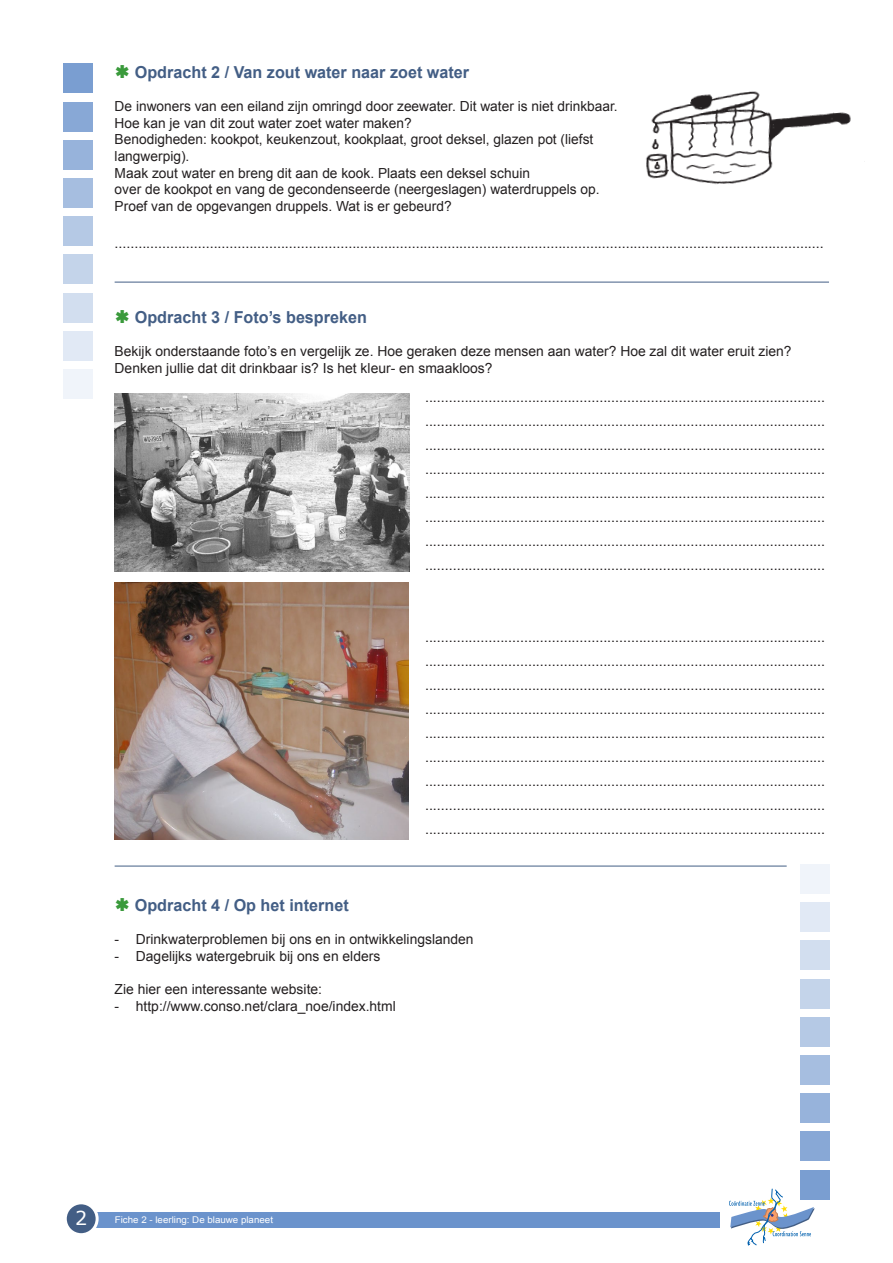
<style>
.page{position:relative;width:893px;height:1263px;background:#fff}
.page>*{position:absolute;margin:0;border:0;box-sizing:border-box;transform-origin:0 0}
.t1{font:19.2px "Verdana";color:#fff}
.t2{font:700 16.5px "Arial";color:#435e85}
.t3{font:14.25px/24px "Arial";color:#231f20;text-align:justify}
.t4{font:13.8px/16.6px "Arial";color:#231f20}
.t5{font:9.3px "Arial";color:#fff;scale:1.05 1}
</style>
<div class="page">
<img style="left:646px;top:91px;width:219px;height:94px">
<hr style="left:115px;top:282px;width:714px;height:1px;background:#435e85">
<img style="left:115px;top:393px;width:295px;height:178px">
<img style="left:115px;top:582px;width:294px;height:257px">
<hr style="left:115px;top:866px;width:672px;height:1px;background:#435e85">
<div style="left:86px;top:1213px;width:634px;height:15px;background:#6b93cc"></div>
<div style="left:800px;top:864px;width:29px;height:29px;background:#f0f4fa"></div>
<div style="left:800px;top:902px;width:29px;height:29px;background:#e1e9f5"></div>
<div style="left:800px;top:941px;width:29px;height:29px;background:#d2deef"></div>
<div style="left:800px;top:979px;width:29px;height:29px;background:#c4d4ea"></div>
<div style="left:800px;top:1017px;width:29px;height:29px;background:#b5c9e5"></div>
<div style="left:800px;top:1055px;width:29px;height:29px;background:#a6bee0"></div>
<div style="left:800px;top:1093px;width:29px;height:29px;background:#97b3db"></div>
<div style="left:800px;top:1131px;width:29px;height:30px;background:#88a8d6"></div>
<div style="left:800px;top:1170px;width:29px;height:29px;background:#7a9ed1"></div>
<div style="left:64px;top:370px;width:29px;height:29px;background:#f0f4fa"></div>
<div style="left:64px;top:332px;width:29px;height:29px;background:#e1e9f5"></div>
<div style="left:64px;top:293px;width:29px;height:29px;background:#d2deef"></div>
<div style="left:64px;top:255px;width:29px;height:29px;background:#c4d4ea"></div>
<div style="left:64px;top:217px;width:29px;height:29px;background:#b5c9e5"></div>
<div style="left:64px;top:179px;width:29px;height:29px;background:#a6bee0"></div>
<div style="left:64px;top:141px;width:29px;height:29px;background:#97b3db"></div>
<div style="left:64px;top:102px;width:29px;height:29px;background:#88a8d6"></div>
<div style="left:64px;top:64px;width:29px;height:29px;background:#7a9ed1"></div>
<div style="left:65px;top:1203px;width:32px;height:32px;background:#435e85;border-radius:50%"></div>
<div style="left:64px;top:1201px;width:35px;height:35px;border:3px solid #fff;border-radius:50%"></div>
<svg style="left:729px;top:1189px;width:86px;height:56px"></svg>
<p class="t2" style="left:135px;top:61px;width:336px">Opdracht 2 / Van zout water naar zoet water</p>
<p class="t4" style="left:115px;top:98px;width:505px">De inwoners van een eiland zijn omringd door zeewater. Dit water is niet drinkbaar.<br>Hoe kan je van dit zout water zoet water maken?<br>Benodigheden: kookpot, keukenzout, kookplaat, groot deksel, glazen pot (liefst langwerpig).<br>Maak zout water en breng dit aan de kook. Plaats een deksel schuin<br>over de kookpot en vang de gecondenseerde (neergeslagen) waterdruppels op.<br>Proef van de opgevangen druppels. Wat is er gebeurd?</p>
<p class="t3" style="left:115px;top:231px;width:711px">...................................................................................................................................................................................</p>
<p class="t2" style="left:135px;top:306px;width:234px">Opdracht 3 / Foto’s bespreken</p>
<p class="t4" style="left:115px;top:343px;width:678px">Bekijk onderstaande foto’s en vergelijk ze. Hoe geraken deze mensen aan water? Hoe zal dit water eruit zien?<br>Denken jullie dat dit drinkbaar is? Is het kleur- en smaakloos?</p>
<p class="t3" style="left:425px;top:385px;width:402px">..................................................................................................... ..................................................................................................... ..................................................................................................... ..................................................................................................... ..................................................................................................... ..................................................................................................... ..................................................................................................... .....................................................................................................</p>
<p class="t3" style="left:425px;top:625px;width:402px">..................................................................................................... ..................................................................................................... ..................................................................................................... ..................................................................................................... ..................................................................................................... ..................................................................................................... ..................................................................................................... ..................................................................................................... .....................................................................................................</p>
<p class="t2" style="left:135px;top:894px;width:215px">Opdracht 4 / Op het internet</p>
<p class="t4" style="left:115px;top:931px;width:361px">- Drinkwaterproblemen bij ons en in ontwikkelingslanden</p>
<p class="t4" style="left:115px;top:948px;width:267px">- Dagelijks watergebruik bij ons en elders</p>
<p class="t4" style="left:115px;top:981px;width:209px">Zie hier een interessante website:</p>
<p class="t4" style="left:115px;top:998px;width:283px">- http://www.conso.net/clara_noe/index.html</p>
<h1 class="t1" style="left:75px;top:1205px;width:14px">2</h1>
<p class="t5" style="left:115px;top:1214px;width:152px">Fiche 2 - leerling: De blauwe planeet</p>
</div>
